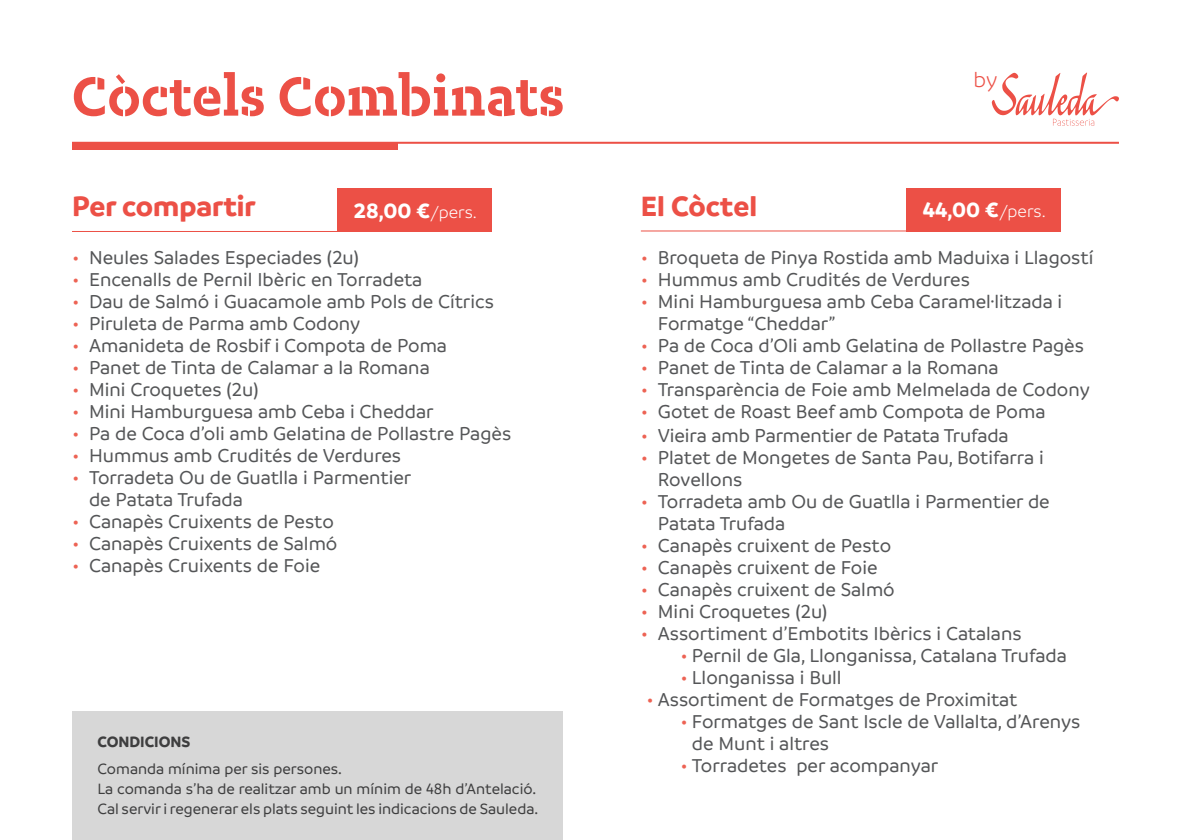
<style>
.page{position:relative;width:1191px;height:840px;background:#fff}
.page>*{position:absolute;margin:0;border:0;box-sizing:border-box;transform-origin:0 0}
.t1{font:700 64px "Test Karbon Slab Stencil";color:#ec5046}
.Plato{font:700 30px "Branding SF";color:#ec5046}
.t2{font:300 22.8px "Branding SF";color:#ec5046}
.Plato-2{font:700 22px "Branding SF";color:#fff}
.t3{font:500 20px/22px "Branding SF";color:#545557}
.Plato-3{font:500 16px "Branding SF";color:#3e3e3f}
.Plato-4{font:700 16px "Branding SF";color:#3e3e3f}
.s1{font-weight:300;font-size:18px}
.s2{font-weight:300;color:#ed6354}
</style>
<div class="page">
<svg style="left:991px;top:72px;width:128px;height:54px"></svg>
<div style="left:72px;top:142px;width:325px;height:7px;background:#ec5046"></div>
<hr style="left:72px;top:142px;width:1047px;height:2px;background:#ec5046">
<svg style="left:116px;top:74px;width:9px;height:10px"></svg>
<hr style="left:72px;top:231px;width:368px;height:1px;background:#ec5046">
<hr style="left:641px;top:230px;width:368px;height:1px;background:#ec5046">
<div style="left:338px;top:189px;width:154px;height:43px;background:#ec5046"></div>
<div style="left:906px;top:188px;width:154px;height:43px;background:#ec5046"></div>
<div style="left:72px;top:711px;width:491px;height:128px;background:#d7d7d7"></div>
<p class="t1" style="left:72px;top:60px;width:494px">Coctels Combinats</p>
<p class="t2" style="left:973px;top:68px;width:25px">by</p>
<p class="Plato" style="left:72px;top:189px;width:185px">Per compartir</p>
<p class="Plato-2" style="left:354px;top:198px;width:124px">28,00 €<span class="s1">/pers.</span></p>
<p class="Plato" style="left:641px;top:189px;width:118px">El Còctel</p>
<p class="Plato-2" style="left:922px;top:197px;width:124px">44,00 €<span class="s1">/pers.</span></p>
<p class="t3" style="left:72px;top:246px;width:288px"><span class="s2">•</span> Neules Salades Especiades (2u)</p>
<p class="t3" style="left:72px;top:268px;width:352px"><span class="s2">•</span> Encenalls de Pernil Ibèric en Torradeta</p>
<p class="t3" style="left:72px;top:290px;width:423px"><span class="s2">•</span> Dau de Salmó i Guacamole amb Pols de Cítrics</p>
<p class="t3" style="left:72px;top:312px;width:290px"><span class="s2">•</span> Piruleta de Parma amb Codony</p>
<p class="t3" style="left:72px;top:334px;width:376px"><span class="s2">•</span> Amanideta de Rosbif i Compota de Poma</p>
<p class="t3" style="left:72px;top:356px;width:359px"><span class="s2">•</span> Panet de Tinta de Calamar a la Romana</p>
<p class="t3" style="left:72px;top:378px;width:188px"><span class="s2">•</span> Mini Croquetes (2u)</p>
<p class="t3" style="left:72px;top:400px;width:363px"><span class="s2">•</span> Mini Hamburguesa amb Ceba i Cheddar</p>
<p class="t3" style="left:72px;top:422px;width:441px"><span class="s2">•</span> Pa de Coca d’oli amb Gelatina de Pollastre Pagès</p>
<p class="t3" style="left:72px;top:444px;width:330px"><span class="s2">•</span> Hummus amb Crudités de Verdures</p>
<p class="t3" style="left:89px;top:466px;width:324px;text-indent:-17px"><span class="s2">•</span> Torradeta Ou de Guatlla i Parmentier de Patata Trufada</p>
<p class="t3" style="left:72px;top:510px;width:263px"><span class="s2">•</span> Canapès Cruixents de Pesto</p>
<p class="t3" style="left:72px;top:532px;width:267px"><span class="s2">•</span> Canapès Cruixents de Salmó</p>
<p class="t3" style="left:72px;top:554px;width:250px"><span class="s2">•</span> Canapès Cruixents de Foie</p>
<p class="Plato-4" style="left:97px;top:732px;width:94px">CONDICIONS</p>
<p class="Plato-3" style="left:97px;top:759px;width:246px">Comanda mínima per sis persones.</p>
<p class="Plato-3" style="left:97px;top:780px;width:440px">La comanda s’ha de realitzar amb un mínim de 48h d’Antelació.</p>
<p class="Plato-3" style="left:97px;top:800px;width:442px">Cal servir i regenerar els plats seguint les indicacions de Sauleda.</p>
<p class="t3" style="left:641px;top:246px;width:454px"><span class="s2">•</span> Broqueta de Pinya Rostida amb Maduixa i Llagostí</p>
<p class="t3" style="left:641px;top:268px;width:330px"><span class="s2">•</span> Hummus amb Crudités de Verdures</p>
<p class="t3" style="left:658px;top:290px;width:406px;text-indent:-17px"><span class="s2">•</span> Mini Hamburguesa amb Ceba Caramel·litzada i<br>Formatge “Cheddar”</p>
<p class="t3" style="left:641px;top:334px;width:444px"><span class="s2">•</span> Pa de Coca d’Oli amb Gelatina de Pollastre Pagès</p>
<p class="t3" style="left:641px;top:356px;width:359px"><span class="s2">•</span> Panet de Tinta de Calamar a la Romana</p>
<p class="t3" style="left:641px;top:378px;width:450px"><span class="s2">•</span> Transparència de Foie amb Melmelada de Codony</p>
<p class="t3" style="left:641px;top:400px;width:406px"><span class="s2">•</span> Gotet de Roast Beef amb Compota de Poma</p>
<p class="t3" style="left:641px;top:424px;width:369px"><span class="s2">•</span> Vieira amb Parmentier de Patata Trufada</p>
<p class="t3" style="left:658px;top:446px;width:387px;text-indent:-17px"><span class="s2">•</span> Platet de Mongetes de Santa Pau, Botifarra i<br>Rovellons</p>
<p class="t3" style="left:658px;top:490px;width:393px;text-indent:-17px"><span class="s2">•</span> Torradeta amb Ou de Guatlla i Parmentier de<br>Patata Trufada</p>
<p class="t3" style="left:641px;top:534px;width:252px"><span class="s2">•</span> Canapès cruixent de Pesto</p>
<p class="t3" style="left:641px;top:556px;width:238px"><span class="s2">•</span> Canapès cruixent de Foie</p>
<p class="t3" style="left:641px;top:578px;width:255px"><span class="s2">•</span> Canapès cruixent de Salmó</p>
<p class="t3" style="left:641px;top:600px;width:188px"><span class="s2">•</span> Mini Croquetes (2u)</p>
<p class="t3" style="left:641px;top:622px;width:382px"><span class="s2">•</span> Assortiment d’Embotits Ibèrics i Catalans</p>
<p class="t3" style="left:680px;top:644px;width:388px"><span class="s2">•</span> Pernil de Gla, Llonganissa, Catalana Trufada</p>
<p class="t3" style="left:680px;top:666px;width:162px"><span class="s2">•</span> Llonganissa i Bull</p>
<p class="t3" style="left:646px;top:688px;width:372px"><span class="s2">•</span> Assortiment de Formatges de Proximitat</p>
<p class="t3" style="left:692px;top:710px;width:390px;text-indent:-11px"><span class="s2">•</span> Formatges de Sant Iscle de Vallalta, d’Arenys de Munt i altres</p>
<p class="t3" style="left:680px;top:754px;width:259px"><span class="s2">•</span> Torradetes per acompanyar</p>
</div>
